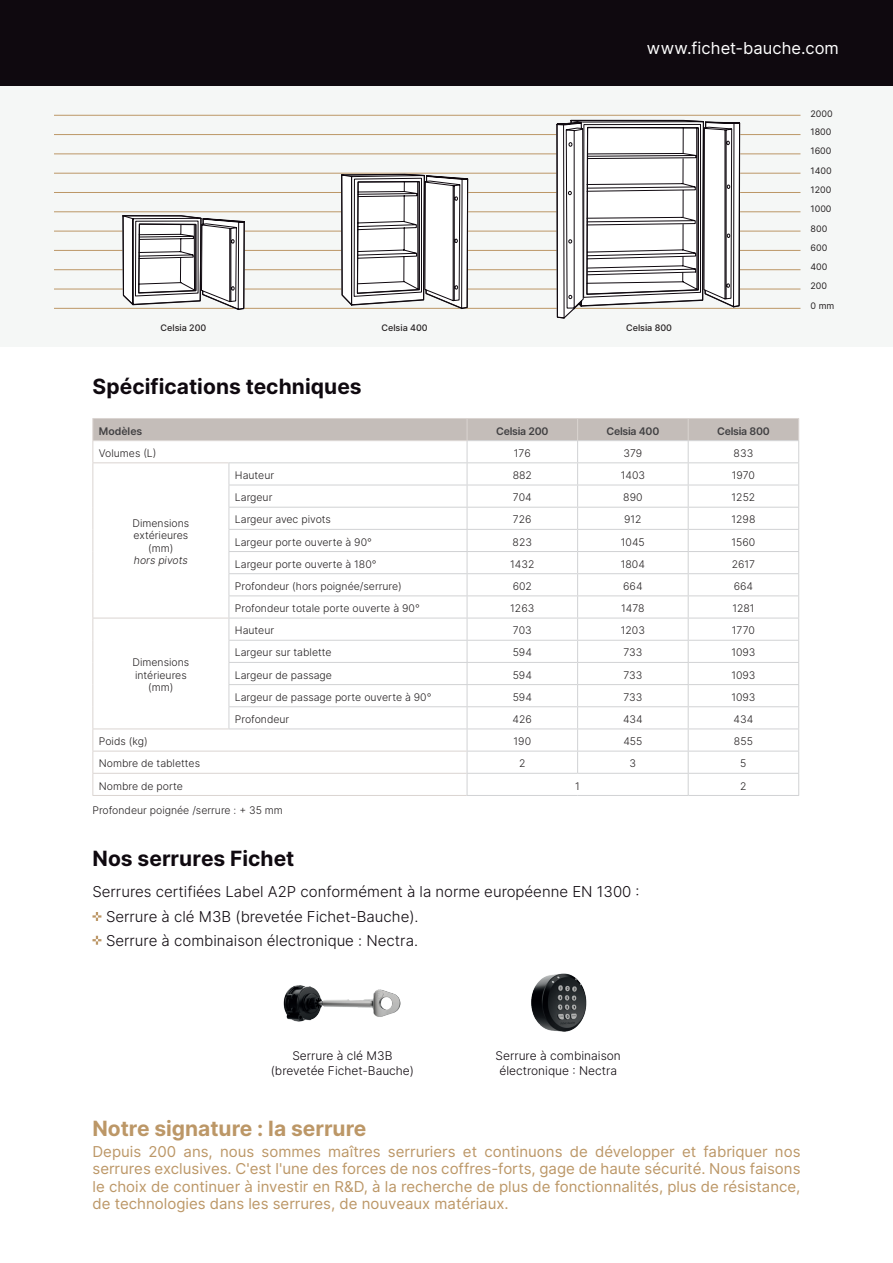
<style>
.page{position:relative;width:893px;height:1263px;background:#fff}
.page>*{position:absolute;margin:0;border:0;box-sizing:border-box;transform-origin:0 0}
.t1{font:700 21px "Inter";color:#0f090f}
.t2{font:700 21px "Inter";color:#bc9767}
.t3{font:16.5px "Inter";letter-spacing:.005em;color:#fff}
.t4{font:15px/17.2px "Inter";color:#bc9767;text-align:justify}
.t5{font:300 15px/23.7px "Inter";color:#0f090f}
.t6{font:300 12px/14.4px "Inter";color:#0f090f;text-align:center}
.t7{font:300 10.5px/12.6px "Inter";color:#231f20;text-align:center}
.t8{font:600 10.5px "Inter";letter-spacing:-.02em;color:#414042}
.t9{font:italic 300 10.5px "Inter";color:#231f20}
.t10{font:600 10.5px "Inter";color:#414042}
.t11{font:9px "Inter";color:#231f20}
.t12{font:500 9px "Inter";color:#231f20}
</style>
<div class="page">
<div style="left:0;top:54px;width:893px;height:293px;background:#f5f7f6"></div>
<hr style="left:54px;top:269px;width:746px;height:1px;background:#bc9767">
<hr style="left:54px;top:289px;width:746px;height:1px;background:#bc9767">
<hr style="left:54px;top:231px;width:746px;height:1px;background:#bc9767">
<hr style="left:54px;top:250px;width:746px;height:1px;background:#bc9767">
<hr style="left:54px;top:308px;width:746px;height:1px;background:#bc9767">
<hr style="left:54px;top:192px;width:746px;height:1px;background:#bc9767">
<hr style="left:54px;top:211px;width:746px;height:1px;background:#bc9767">
<hr style="left:54px;top:154px;width:746px;height:1px;background:#bc9767">
<hr style="left:54px;top:173px;width:746px;height:1px;background:#bc9767">
<hr style="left:54px;top:134px;width:746px;height:1px;background:#bc9767">
<hr style="left:54px;top:115px;width:746px;height:1px;background:#bc9767">
<svg style="left:122px;top:215px;width:142px;height:95px"></svg>
<svg style="left:340px;top:173px;width:147px;height:136px"></svg>
<svg style="left:539px;top:119px;width:235px;height:200px"></svg>
<div style="left:0;top:0;width:893px;height:85px;background:#0f090f"></div>
<hr style="left:92px;top:795px;width:137px;height:1px;background:#dad4d1">
<hr style="left:229px;top:795px;width:238px;height:1px;background:#dad4d1">
<svg style="left:92px;top:418px;width:707px;height:377px"></svg>
<hr style="left:467px;top:795px;width:111px;height:1px;background:#d1d2d4">
<hr style="left:578px;top:795px;width:110px;height:1px;background:#d1d2d4">
<hr style="left:688px;top:795px;width:111px;height:1px;background:#d1d2d4">
<svg style="left:92px;top:912px;width:9px;height:9px"></svg>
<svg style="left:92px;top:936px;width:9px;height:9px"></svg>
<img style="left:283px;top:985px;width:118px;height:37px">
<img style="left:531px;top:973px;width:56px;height:59px">
<h2 class="t3" style="left:647px;top:36px;width:193px">www.fichet-bauche.com</h2>
<p class="t11" style="left:810px;top:107px;width:24px">2000</p>
<p class="t11" style="left:810px;top:125px;width:22px">1800</p>
<p class="t11" style="left:810px;top:145px;width:23px">1600</p>
<p class="t11" style="left:810px;top:164px;width:23px">1400</p>
<p class="t11" style="left:810px;top:183px;width:22px">1200</p>
<p class="t11" style="left:810px;top:202px;width:23px">1000</p>
<p class="t11" style="left:810px;top:222px;width:18px">800</p>
<p class="t11" style="left:810px;top:241px;width:18px">600</p>
<p class="t11" style="left:810px;top:260px;width:19px">400</p>
<p class="t11" style="left:810px;top:279px;width:18px">200</p>
<p class="t12" style="left:161px;top:321px;width:47px">Celsia 200</p>
<p class="t12" style="left:381px;top:321px;width:48px">Celsia 400</p>
<h1 class="t1" style="left:92px;top:371px;width:271px">Spécifications techniques</h1>
<p class="t12" style="left:626px;top:321px;width:48px">Celsia 800</p>
<p class="t10" style="left:99px;top:423px;width:45px">Modèles</p>
<p class="t8" style="left:496px;top:423px;width:54px">Celsia 200</p>
<p class="t8" style="left:606px;top:423px;width:55px">Celsia 400</p>
<p class="t8" style="left:717px;top:423px;width:54px">Celsia 800</p>
<p class="t7" style="left:99px;top:447px;width:59px">Volumes (L)</p>
<p class="t7" style="left:514px;top:447px;width:18px">176</p>
<p class="t7" style="left:623px;top:447px;width:20px">379</p>
<p class="t7" style="left:734px;top:447px;width:21px">833</p>
<p class="t7" style="left:133px;top:516px;width:58px">Dimensions extérieures (mm)</p>
<p class="t9" style="left:134px;top:553px;width:55px">hors pivots</p>
<p class="t7" style="left:133px;top:656px;width:58px">Dimensions intérieures (mm)</p>
<p class="t7" style="left:235px;top:469px;width:41px">Hauteur</p>
<p class="t7" style="left:513px;top:469px;width:21px">882</p>
<p class="t7" style="left:621px;top:469px;width:26px">1403</p>
<p class="t7" style="left:732px;top:469px;width:25px">1970</p>
<p class="t7" style="left:235px;top:491px;width:39px">Largeur</p>
<p class="t7" style="left:513px;top:491px;width:20px">704</p>
<p class="t7" style="left:623px;top:491px;width:21px">890</p>
<p class="t7" style="left:732px;top:491px;width:25px">1252</p>
<p class="t7" style="left:235px;top:513px;width:98px">Largeur avec pivots</p>
<p class="t7" style="left:513px;top:513px;width:20px">726</p>
<p class="t7" style="left:624px;top:513px;width:19px">912</p>
<p class="t7" style="left:731px;top:513px;width:25px">1298</p>
<p class="t7" style="left:235px;top:535px;width:138px">Largeur porte ouverte à 90°</p>
<p class="t7" style="left:513px;top:535px;width:21px">823</p>
<p class="t7" style="left:621px;top:535px;width:25px">1045</p>
<p class="t7" style="left:732px;top:535px;width:25px">1560</p>
<p class="t7" style="left:235px;top:557px;width:143px">Largeur porte ouverte à 180°</p>
<p class="t7" style="left:510px;top:557px;width:26px">1432</p>
<p class="t7" style="left:621px;top:557px;width:26px">1804</p>
<p class="t7" style="left:732px;top:557px;width:25px">2617</p>
<p class="t7" style="left:235px;top:580px;width:168px">Profondeur (hors poignée/serrure)</p>
<p class="t7" style="left:513px;top:580px;width:21px">602</p>
<p class="t7" style="left:623px;top:580px;width:21px">664</p>
<p class="t7" style="left:734px;top:580px;width:21px">664</p>
<p class="t7" style="left:235px;top:602px;width:186px">Profondeur totale porte ouverte à 90°</p>
<p class="t7" style="left:510px;top:602px;width:26px">1263</p>
<p class="t7" style="left:621px;top:602px;width:25px">1478</p>
<p class="t7" style="left:732px;top:602px;width:24px">1281</p>
<p class="t7" style="left:235px;top:624px;width:41px">Hauteur</p>
<p class="t7" style="left:513px;top:624px;width:20px">703</p>
<p class="t7" style="left:621px;top:624px;width:26px">1203</p>
<p class="t7" style="left:732px;top:624px;width:24px">1770</p>
<p class="t7" style="left:235px;top:646px;width:98px">Largeur sur tablette</p>
<p class="t7" style="left:513px;top:646px;width:21px">594</p>
<p class="t7" style="left:623px;top:646px;width:20px">733</p>
<p class="t7" style="left:731px;top:646px;width:26px">1093</p>
<p class="t7" style="left:235px;top:668px;width:99px">Largeur de passage</p>
<p class="t7" style="left:513px;top:668px;width:21px">594</p>
<p class="t7" style="left:623px;top:668px;width:20px">733</p>
<p class="t7" style="left:731px;top:668px;width:26px">1093</p>
<p class="t7" style="left:235px;top:690px;width:198px">Largeur de passage porte ouverte à 90°</p>
<p class="t7" style="left:513px;top:690px;width:21px">594</p>
<p class="t7" style="left:623px;top:690px;width:20px">733</p>
<p class="t7" style="left:731px;top:690px;width:26px">1093</p>
<p class="t7" style="left:235px;top:713px;width:56px">Profondeur</p>
<p class="t7" style="left:513px;top:713px;width:21px">426</p>
<p class="t7" style="left:623px;top:713px;width:21px">434</p>
<p class="t7" style="left:734px;top:713px;width:21px">434</p>
<p class="t7" style="left:99px;top:735px;width:50px">Poids (kg)</p>
<p class="t7" style="left:514px;top:735px;width:19px">190</p>
<p class="t7" style="left:623px;top:735px;width:21px">455</p>
<p class="t7" style="left:734px;top:735px;width:20px">855</p>
<p class="t7" style="left:99px;top:757px;width:103px">Nombre de tablettes</p>
<p class="t7" style="left:519px;top:757px;width:8px">2</p>
<p class="t7" style="left:630px;top:757px;width:8px">3</p>
<p class="t7" style="left:740px;top:757px;width:8px">5</p>
<p class="t7" style="left:99px;top:779px;width:86px">Nombre de porte</p>
<p class="t7" style="left:575px;top:779px;width:6px">1</p>
<p class="t7" style="left:740px;top:779px;width:8px">2</p>
<p class="t7" style="left:92px;top:804px;width:192px">Profondeur poignée /serrure : + 35 mm</p>
<h1 class="t1" style="left:92px;top:842px;width:203px">Nos serrures Fichet</h1>
<h3 class="t5" style="left:92px;top:880px;width:549px">Serrures certifiées Label A2P conformément à la norme européenne EN 1300 :</h3>
<h3 class="t5" style="left:106px;top:904px;width:314px">Serrure à clé M3B (brevetée Fichet-Bauche).<br>Serrure à combinaison électronique : Nectra.</h3>
<p class="t11" style="left:810px;top:299px;width:25px">0 mm</p>
<p class="t6" style="left:271px;top:1049px;width:145px">Serrure à clé M3B (brevetée Fichet-Bauche)</p>
<p class="t6" style="left:496px;top:1049px;width:127px">Serrure à combinaison électronique : Nectra</p>
<h1 class="t2" style="left:92px;top:1112px;width:275px">Notre signature : la serrure</h1>
<p class="t4" style="left:92px;top:1142px;width:709px">Depuis 200 ans, nous sommes maîtres serruriers et continuons de développer et fabriquer nos serrures exclusives. C'est l'une des forces de nos coffres-forts, gage de haute sécurité. Nous faisons le choix de continuer à investir en R&amp;D, à la recherche de plus de fonctionnalités, plus de résistance, de technologies dans les serrures, de nouveaux matériaux.</p>
</div>
